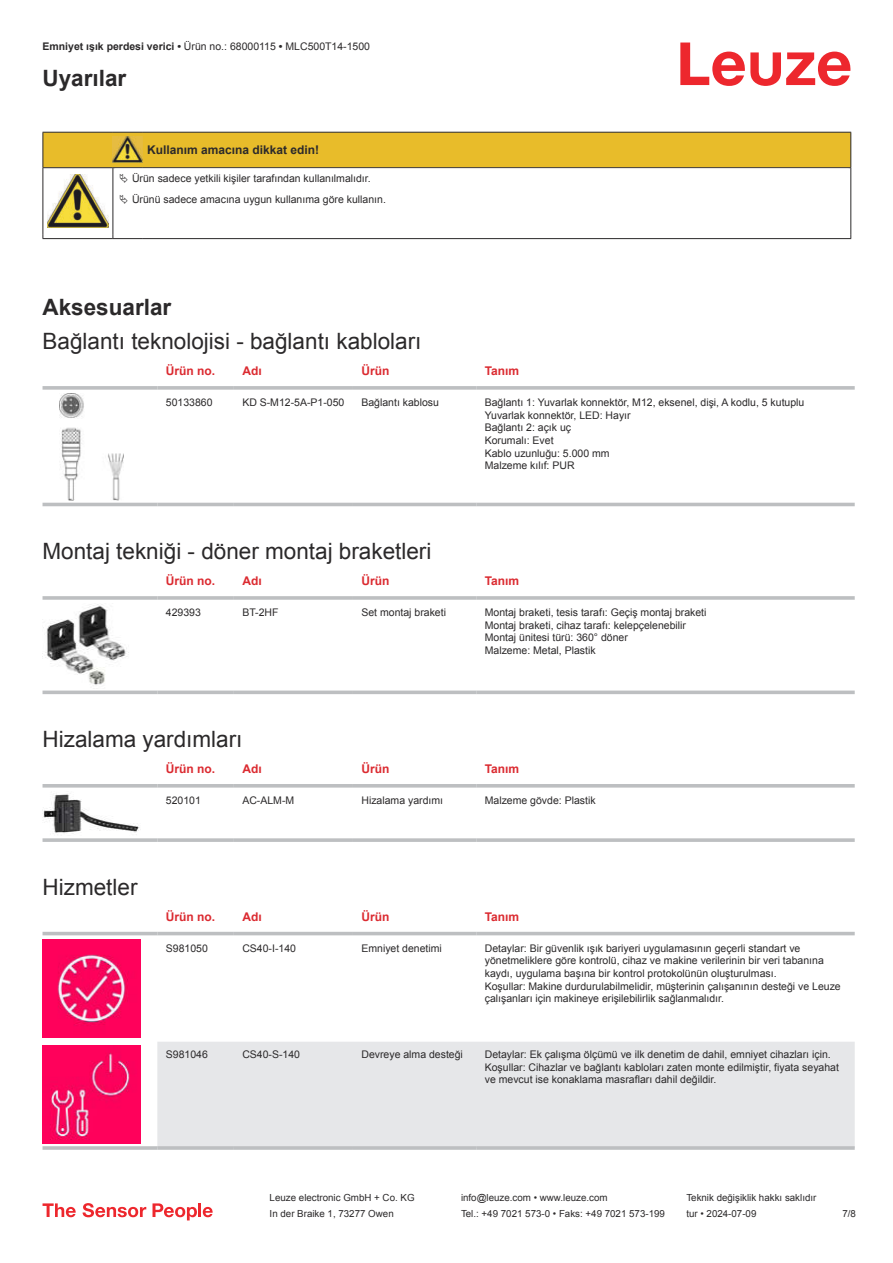
<style>
.page{position:relative;width:893px;height:1263px;background:#fff}
.page>*{position:absolute;margin:0;border:0;box-sizing:border-box;transform-origin:0 0}
.t1{font:22.5px "Arial";color:#2b292a}
.t2{font:700 22.5px "Arial";color:#2b292a}
.t3{font:700 12px "Arial";color:#db2a30}
.t4{font:700 12px "Arial";color:#2b292a}
.t5{font:10.5px/12.6px "Arial";color:#2b292a}
.t6{font:9.75px "Arial";color:#2b292a}
.s1{font-weight:700}
</style>
<div class="page">
<svg style="left:680px;top:43px;width:170px;height:43px"></svg>
<svg style="left:43px;top:393px;width:812px;height:114px"></svg>
<svg style="left:43px;top:386px;width:114px;height:4px"></svg>
<svg style="left:157px;top:386px;width:77px;height:4px"></svg>
<svg style="left:234px;top:386px;width:119px;height:4px"></svg>
<svg style="left:353px;top:386px;width:123px;height:4px"></svg>
<svg style="left:476px;top:386px;width:379px;height:4px;background:#c3c5c7"></svg>
<hr style="left:43px;top:503px;width:114px;height:3px;background:#bdbfc1">
<hr style="left:157px;top:503px;width:77px;height:3px;background:#bdbfc1">
<hr style="left:234px;top:503px;width:119px;height:3px;background:#bdbfc1">
<hr style="left:353px;top:503px;width:123px;height:3px;background:#bdbfc1">
<hr style="left:476px;top:503px;width:379px;height:3px;background:#bdbfc1">
<img style="left:59px;top:394px;width:65px;height:106px">
<hr style="left:43px;top:596px;width:114px;height:4px;background:#bdbfc1">
<hr style="left:157px;top:596px;width:77px;height:4px;background:#c7c9ca">
<hr style="left:234px;top:596px;width:119px;height:4px;background:#bdbfc1">
<hr style="left:353px;top:596px;width:123px;height:4px;background:#bdbfc1">
<hr style="left:476px;top:596px;width:379px;height:4px;background:#c7c9ca">
<svg style="left:43px;top:690px;width:114px;height:4px"></svg>
<svg style="left:157px;top:690px;width:77px;height:4px"></svg>
<svg style="left:234px;top:690px;width:119px;height:4px"></svg>
<svg style="left:353px;top:690px;width:123px;height:4px"></svg>
<svg style="left:476px;top:690px;width:379px;height:4px;background:#c6c8c9"></svg>
<img style="left:43px;top:604px;width:86px;height:81px">
<svg style="left:43px;top:784px;width:114px;height:4px"></svg>
<svg style="left:157px;top:784px;width:77px;height:4px"></svg>
<svg style="left:234px;top:784px;width:119px;height:4px"></svg>
<svg style="left:353px;top:784px;width:123px;height:4px"></svg>
<svg style="left:476px;top:784px;width:379px;height:4px;background:#c3c5c7"></svg>
<svg style="left:43px;top:838px;width:114px;height:4px"></svg>
<svg style="left:157px;top:838px;width:77px;height:4px"></svg>
<svg style="left:234px;top:838px;width:119px;height:4px"></svg>
<svg style="left:353px;top:838px;width:123px;height:4px"></svg>
<svg style="left:476px;top:838px;width:379px;height:4px;background:#c3c5c7"></svg>
<img style="left:43px;top:794px;width:97px;height:40px">
<svg style="left:43px;top:931px;width:812px;height:213px"></svg>
<div style="left:157px;top:1042px;width:698px;height:104px;background:#e6e7e9"></div>
<hr style="left:43px;top:932px;width:114px;height:3px;background:#bdbfc1">
<hr style="left:157px;top:932px;width:77px;height:3px;background:#bdbfc1">
<hr style="left:234px;top:932px;width:119px;height:3px;background:#bdbfc1">
<hr style="left:353px;top:932px;width:123px;height:3px;background:#bdbfc1">
<hr style="left:476px;top:932px;width:379px;height:3px;background:#bdbfc1">
<hr style="left:43px;top:1146px;width:114px;height:4px;background:#c3c5c7">
<hr style="left:157px;top:1146px;width:77px;height:4px;background:#c6c7c9">
<hr style="left:234px;top:1146px;width:119px;height:4px;background:#bdbfc1">
<hr style="left:353px;top:1146px;width:123px;height:4px;background:#bdbfc1">
<hr style="left:476px;top:1146px;width:379px;height:4px;background:#c6c7c9">
<img style="left:43px;top:940px;width:97px;height:97px">
<img style="left:43px;top:1046px;width:97px;height:98px">
<svg style="left:43px;top:1203px;width:33px;height:14px"></svg>
<svg style="left:83px;top:1203px;width:63px;height:14px"></svg>
<svg style="left:153px;top:1203px;width:44px;height:17px"></svg>
<hr style="left:198px;top:1203px;width:3px;height:14px;background:#ed272d">
<svg style="left:203px;top:1207px;width:10px;height:10px"></svg>
<hr style="left:43px;top:168px;width:1px;height:66px;background:#2b292a">
<hr style="left:113px;top:168px;width:1px;height:66px;background:#2b292a">
<hr style="left:850px;top:168px;width:1px;height:66px;background:#2b292a">
<hr style="left:43px;top:238px;width:70px;height:1px;background:#2b292a">
<hr style="left:113px;top:238px;width:30px;height:1px;background:#2b292a">
<hr style="left:143px;top:238px;width:708px;height:1px;background:#2b292a">
<img style="left:47px;top:209px;width:61px;height:19px">
<svg style="left:43px;top:132px;width:808px;height:77px"></svg>
<p class="t5" style="left:43px;top:41px;width:329px"><span class="s1">Emniyet ışık perdesi verici •</span> Ürün no.: 68000115 <span class="s1">•</span> MLC500T14-1500</p>
<h1 class="t2" style="left:43px;top:63px;width:85px">Uyarılar</h1>
<p class="t4" style="left:147px;top:141px;width:174px">Kullanım amacına dikkat edin!</p>
<p class="t5" style="left:132px;top:169px;width:255px;line-height:20.2px">Ürün sadece yetkili kişiler tarafından kullanılmalıdır.<br>Ürünü sadece amacına uygun kullanıma göre kullanın.</p>
<h1 class="t2" style="left:43px;top:299px;width:130px">Aksesuarlar</h1>
<h1 class="t1" style="left:43px;top:326px;width:380px">Bağlantı teknolojisi - bağlantı kabloları</h1>
<p class="t3" style="left:166px;top:363px;width:51px">Ürün no.</p>
<p class="t3" style="left:242px;top:363px;width:21px">Adı</p>
<p class="t3" style="left:361px;top:366px;width:29px">Ürün</p>
<p class="t3" style="left:485px;top:363px;width:36px">Tanım</p>
<p class="t5" style="left:166px;top:397px;width:48px">50133860</p>
<p class="t5" style="left:242px;top:396px;width:104px">KD S-M12-5A-P1- 050</p>
<p class="t5" style="left:361px;top:396px;width:79px">Bağlantı kablosu</p>
<p class="t5" style="left:485px;top:396px;width:321px">Bağlantı 1: Yuvarlak konnektör, M12, eksenel, dişi, A kodlu, 5 kutuplu<br>Yuvarlak konnektör, LED: Hayır<br>Bağlantı 2: açık uç<br>Korumalı: Evet<br>Kablo uzunluğu: 5.000 mm<br>Malzeme kılıf: PUR</p>
<h1 class="t1" style="left:43px;top:536px;width:390px">Montaj tekniği - döner montaj braketleri</h1>
<p class="t3" style="left:166px;top:573px;width:51px">Ürün no.</p>
<p class="t3" style="left:242px;top:573px;width:21px">Adı</p>
<p class="t3" style="left:361px;top:577px;width:29px">Ürün</p>
<p class="t3" style="left:485px;top:573px;width:36px">Tanım</p>
<p class="t5" style="left:166px;top:606px;width:37px">429393</p>
<p class="t5" style="left:242px;top:606px;width:38px">BT-2HF</p>
<p class="t5" style="left:361px;top:606px;width:86px">Set montaj braketi</p>
<p class="t5" style="left:485px;top:606px;width:223px">Montaj braketi, tesis tarafı: Geçiş montaj braketi Montaj braketi, cihaz tarafı: kelepçelenebilir Montaj ünitesi türü: 360° döner<br>Malzeme: Metal, Plastik</p>
<h1 class="t1" style="left:43px;top:724px;width:202px">Hizalama yardımları</h1>
<p class="t3" style="left:166px;top:760px;width:51px">Ürün no.</p>
<p class="t3" style="left:242px;top:760px;width:21px">Adı</p>
<p class="t3" style="left:361px;top:764px;width:29px">Ürün</p>
<p class="t3" style="left:485px;top:760px;width:36px">Tanım</p>
<p class="t5" style="left:166px;top:795px;width:37px">520101</p>
<p class="t5" style="left:242px;top:795px;width:53px">AC-ALM-M</p>
<p class="t5" style="left:361px;top:794px;width:83px">Hizalama yardımı</p>
<p class="t5" style="left:485px;top:794px;width:112px">Malzeme gövde: Plastik</p>
<h1 class="t1" style="left:43px;top:871px;width:96px">Hizmetler</h1>
<p class="t3" style="left:166px;top:908px;width:51px">Ürün no.</p>
<p class="t3" style="left:242px;top:908px;width:21px">Adı</p>
<p class="t3" style="left:361px;top:912px;width:29px">Ürün</p>
<p class="t3" style="left:485px;top:908px;width:36px">Tanım</p>
<p class="t5" style="left:166px;top:942px;width:44px">S981050</p>
<p class="t5" style="left:242px;top:942px;width:55px">CS40-I-140</p>
<p class="t5" style="left:361px;top:942px;width:82px">Emniyet denetimi</p>
<p class="t5" style="left:485px;top:942px;width:358px">Detaylar: Bir güvenlik ışık bariyeri uygulamasının geçerli standart ve yönetmeliklere göre kontrolü, cihaz ve makine verilerinin bir veri tabanına kaydı, uygulama başına bir kontrol protokolünün oluşturulması.<br>Koşullar: Makine durdurulabilmelidir, müşterinin çalışanının desteği ve Leuze çalışanları için makineye erişilebilirlik sağlanmalıdır.</p>
<p class="t5" style="left:166px;top:1048px;width:44px">S981046</p>
<p class="t5" style="left:242px;top:1048px;width:59px">CS40-S-140</p>
<p class="t5" style="left:361px;top:1048px;width:103px">Devreye alma desteği</p>
<p class="t5" style="left:485px;top:1048px;width:356px">Detaylar: Ek çalışma ölçümü ve ilk denetim de dahil, emniyet cihazları için.<br>Koşullar: Cihazlar ve bağlantı kabloları zaten monte edilmiştir, fiyata seyahat ve mevcut ise konaklama masrafları dahil değildir.</p>
<p class="t6" style="left:270px;top:1191px;width:146px">Leuze electronic GmbH + Co. KG</p>
<p class="t6" style="left:461px;top:1191px;width:148px">info@leuze.com • www.leuze.com</p>
<p class="t6" style="left:686px;top:1191px;width:132px">Teknik değişiklik hakkı saklıdır</p>
<p class="t6" style="left:270px;top:1207px;width:126px">In der Braike 1, 73277 Owen</p>
<p class="t6" style="left:461px;top:1207px;width:205px">Tel.: +49 7021 573-0 • Faks: +49 7021 573-199</p>
<p class="t6" style="left:686px;top:1207px;width:72px">tur • 2024-07-09</p>
<p class="t6" style="left:842px;top:1210px;width:15px">7 /8</p>
</div>
